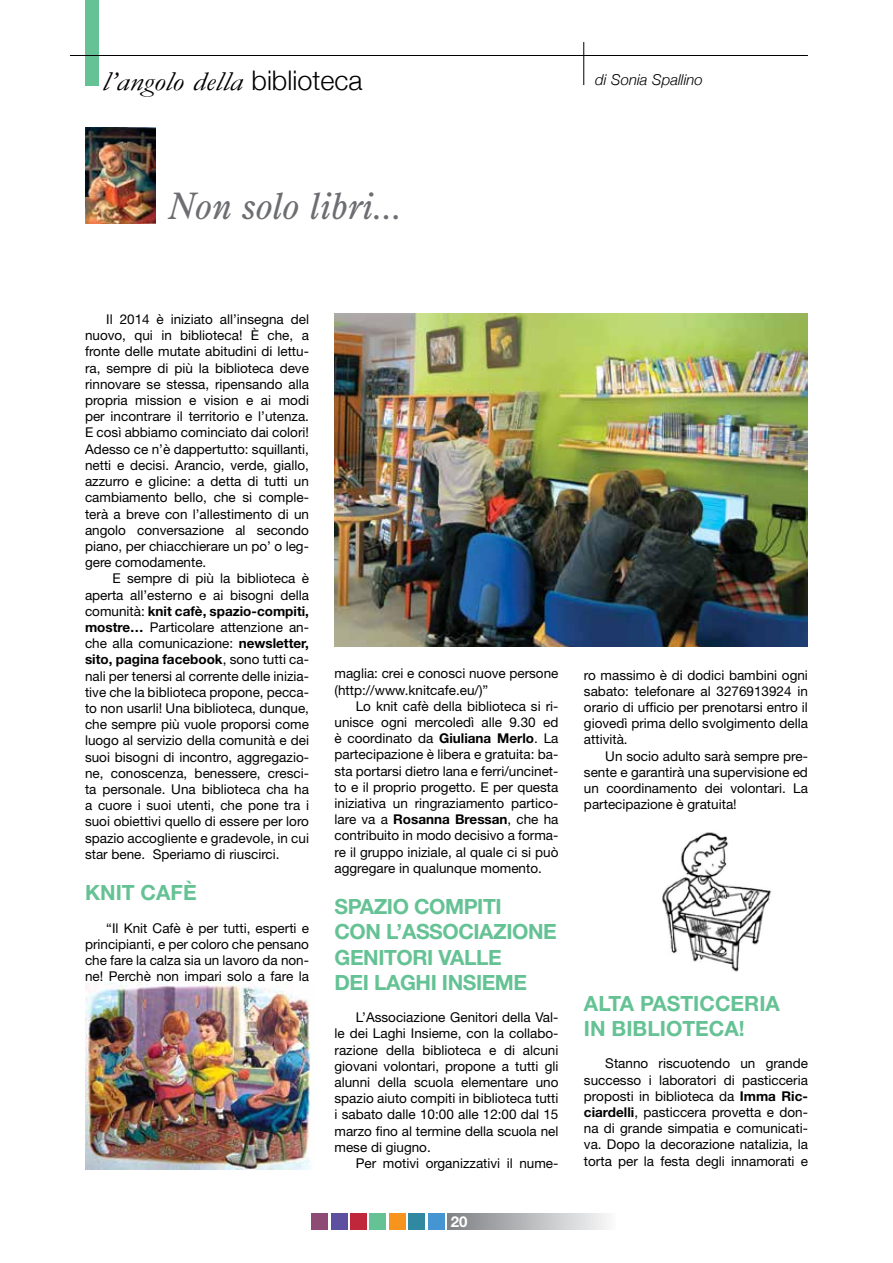
<style>
.page{position:relative;width:893px;height:1263px;background:#fff}
.page>*{position:absolute;margin:0;border:0;box-sizing:border-box;transform-origin:0 0}
.t1{font:italic 36px "Century Old Style Std";color:#6d6e71}
.t2{font:italic 27px "Garamond";color:#000;scale:1.2 1}
.t3{font:700 21px/25.2px "Helvetica Neue";letter-spacing:-.02em;color:#65c294}
.t4{font:700 21px/25.2px "Helvetica Neue";color:#65c294}
.t5{font:italic 300 15px "Helvetica Neue";color:#000}
.t6{font:700 15px "Helvetica Neue";color:#fff}
.t7{font:13.5px/16.2px "Helvetica Neue";color:#000;text-align:justify}
.s1{font-family:"Helvetica Neue";font-weight:300;font-style:normal}
.s2{font-weight:700}
</style>
<div class="page">
<div style="left:448px;top:1213px;width:169px;height:17px;background:linear-gradient(to right,#7e8184,#fafbfc)"></div>
<div style="left:428px;top:1213px;width:16px;height:16px;background:#4495d1"></div>
<div style="left:409px;top:1213px;width:16px;height:16px;background:#3189a1"></div>
<div style="left:389px;top:1213px;width:17px;height:16px;background:#f7941e"></div>
<div style="left:370px;top:1213px;width:16px;height:16px;background:#65c294"></div>
<div style="left:350px;top:1213px;width:17px;height:16px;background:#c0273b"></div>
<div style="left:311px;top:1213px;width:17px;height:16px;background:#8e4c75"></div>
<div style="left:331px;top:1213px;width:16px;height:16px;background:#5e50a1"></div>
<div style="left:85px;top:0;width:14px;height:85px;background:#65c294"></div>
<hr style="left:70px;top:55px;width:738px;height:1px;background:#000">
<hr style="left:583px;top:42px;width:1px;height:43px;background:#000">
<img style="left:85px;top:128px;width:71px;height:96px">
<img style="left:334px;top:313px;width:474px;height:333px">
<img style="left:85px;top:983px;width:226px;height:186px">
<img style="left:662px;top:832px;width:110px;height:140px">
<h2 class="t2" style="left:102px;top:66px;width:219px">l’angolo della <span class="s1">biblioteca</span></h2>
<p class="t5" style="left:595px;top:68px;width:109px">di Sonia Spallino</p>
<h1 class="t1" style="left:168px;top:183px;width:236px">Non solo libri...</h1>
<p class="t7" style="left:85px;top:311px;width:225px;text-indent:21px">I l 2014 è iniziato all’insegna del nuovo, qui in biblioteca! È che, a fronte delle mutate abitudini di lettu&shy;ra, sempre di più la biblioteca deve rinnovare se stessa, ripensando alla propria mission e vision e ai modi per incontrare il territorio e l’utenza.<br>E così abbiamo cominciato dai colori!<br>Adesso ce n’è dappertutto: squillanti, netti e decisi. Arancio, verde, giallo, azzurro e glicine: a detta di tutti un cambiamento bello, che si comple&shy;terà a breve con l’allestimento di un angolo conversazione al secondo piano, per chiacchierare un po’ o leg&shy;gere comodamente.</p>
<p class="t7" style="left:85px;top:570px;width:225px;text-indent:21px">E sempre di più la biblioteca è aperta all’esterno e ai bisogni della comunità: <span class="s2">knit cafè, spazio-compiti, mostre…</span> Particolare attenzione an&shy;che alla comunicazione: <span class="s2">newsletter, sito, pagina facebook</span>, sono tutti ca&shy;nali per tenersi al corrente delle inizia&shy;tive che la biblioteca propone, pecca&shy;to non usarli! Una biblioteca, dunque, che sempre più vuole proporsi come luogo al servizio della comunità e dei suoi bisogni di incontro, aggregazio&shy;ne, conoscenza, benessere, cresci&shy;ta personale. Una biblioteca cha ha a cuore i suoi utenti, che pone tra i suoi obiettivi quello di essere per loro spazio accogliente e gradevole, in cui star bene. Speriamo di riuscirci.</p>
<h3 class="t4" style="left:85px;top:879px;width:113px">KNIT CAFÈ</h3>
<p class="t7" style="left:85px;top:919px;width:225px;text-indent:21px">“I l Knit Cafè è per tutti, esperti e principianti, e per coloro che pensano che fare la calza sia un lavoro da non&shy;ne! Perchè non impari solo a fare la</p>
<p class="t7" style="left:334px;top:665px;width:225px">maglia: crei e conosci nuove persone (http://www.knitcafe.eu/)”</p>
<p class="t7" style="left:334px;top:698px;width:225px;text-indent:21px">Lo knit cafè della biblioteca si ri&shy;unisce ogni mercoledì alle 9.30 ed è coordinato da <span class="s2">Giuliana Merlo</span>. La partecipazione è libera e gratuita: ba&shy;sta portarsi dietro lana e ferri/uncinet&shy;to e il proprio progetto. E per questa iniziativa un ringraziamento partico&shy;lare va a <span class="s2">Rosanna Bressan</span>, che ha contribuito in modo decisivo a forma&shy;re il gruppo iniziale, al quale ci si può aggregare in qualunque momento.</p>
<h3 class="t3" style="left:334px;top:893px;width:224px">SPAZIO COMPITI<br>CON L’ASSOCIAZIONE<br>GENITORI VALLE<br>DEI LAGHI INSIEME</h3>
<p class="t7" style="left:334px;top:1009px;width:225px;text-indent:21px">L’Associazione Genitori della Val&shy;le dei Laghi I nsieme, con la collabo&shy;razione della biblioteca e di alcuni giovani volontari, propone a tutti gli alunni della scuola elementare uno spazio aiuto compiti in biblioteca tutti i sabato dalle 10:00 alle 12:00 dal 15 marzo fino al termine della scuola nel mese di giugno.</p>
<p class="t7" style="left:356px;top:1155px;width:204px">Per motivi organizzativi il nume-</p>
<p class="t6" style="left:451px;top:1213px;width:18px">20</p>
<p class="t7" style="left:584px;top:666px;width:225px">ro massimo è di dodici bambini ogni sabato: telefonare al 3276913924 in orario di ufficio per prenotarsi entro il giovedì prima dello svolgimento della attività.</p>
<p class="t7" style="left:584px;top:747px;width:225px;text-indent:21px">Un socio adulto sarà sempre pre&shy;sente e garantirà una supervisione ed un coordinamento dei volontari. La partecipazione è gratuita!</p>
<h3 class="t4" style="left:584px;top:990px;width:197px">ALTA PASTICCERIA<br>IN BIBLIOTECA!</h3>
<p class="t7" style="left:584px;top:1055px;width:225px;text-indent:21px">Stanno riscuotendo un grande successo i laboratori di pasticceria proposti in biblioteca da <span class="s2">Imma Ric&shy;ciardelli</span>, pasticcera provetta e don&shy;na di grande simpatia e comunicati&shy;va. Dopo la decorazione natalizia, la torta per la festa degli innamorati e</p>
</div>
